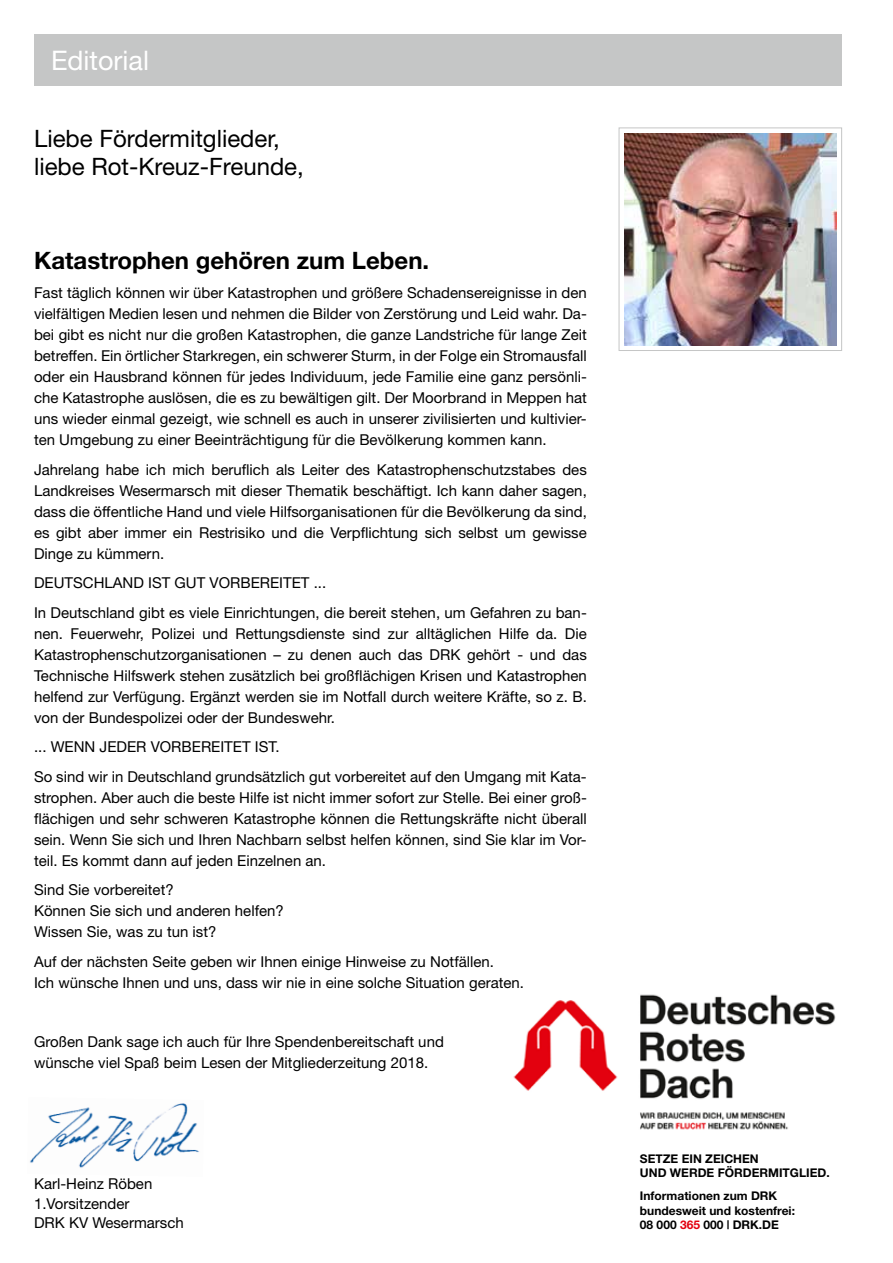
<style>
.page{position:relative;width:893px;height:1263px;background:#fff}
.page>*{position:absolute;margin:0;border:0;box-sizing:border-box;transform-origin:0 0}
.t1{font:27px "Helvetica Neue";color:#fff}
.t2{font:24px/28.8px "Helvetica Neue";color:#000}
.t3{font:700 24px "Helvetica Neue";color:#000}
.t4{font:15px/21px "Helvetica Neue";color:#000}
.t5{font:700 12px/14.4px "Helvetica Neue";color:#000}
.s1{color:#e3000f}
</style>
<div class="page">
<img style="left:30px;top:1103px;width:170px;height:65px">
<img style="left:513px;top:994px;width:323px;height:136px">
<div style="left:34px;top:34px;width:808px;height:51px;background:#c5c6c6"></div>
<div style="left:619px;top:128px;width:223px;height:223px;border:1px solid #c5c6c6"></div>
<img style="left:624px;top:133px;width:212px;height:212px">
<h1 class="t1" style="left:51px;top:44px;width:99px">Editorial</h1>
<h2 class="t2" style="left:34px;top:123px;width:271px">Liebe Fördermitglieder, liebe Rot-Kreuz-Freunde,</h2>
<h2 class="t3" style="left:34px;top:245px;width:397px">Katastrophen gehören zum Leben.</h2>
<p class="t4" style="left:34px;top:282px;width:554px;text-align:justify">Fast täglich können wir über Katastrophen und größere Schadensereignisse in den vielfältigen Medien lesen und nehmen die Bilder von Zerstörung und Leid wahr. Da&shy;bei gibt es nicht nur die großen Katastrophen, die ganze Landstriche für lange Zeit betreffen. Ein örtlicher Starkregen, ein schwerer Sturm, in der Folge ein Stromausfall oder ein Hausbrand können für jedes Individuum, jede Familie eine ganz persönli&shy;che Katastrophe auslösen, die es zu bewältigen gilt. Der Moorbrand in Meppen hat uns wieder einmal gezeigt, wie schnell es auch in unserer zivilisierten und kultivier&shy;ten Umgebung zu einer Beeinträchtigung für die Bevölkerung kommen kann.</p>
<p class="t4" style="left:34px;top:459px;width:554px;text-align:justify">Jahrelang habe ich mich beruflich als Leiter des Katastrophenschutzstabes des Landkreises Wesermarsch mit dieser Thematik beschäftigt. Ich kann daher sagen, dass die öffentliche Hand und viele Hilfsorganisationen für die Bevölkerung da sind, es gibt aber immer ein Restrisiko und die Verpflichtung sich selbst um gewisse Dinge zu kümmern.</p>
<p class="t4" style="left:34px;top:568px;width:554px;line-height:29.5px">DEUTSCHLAND IST GUT VORBEREITET ...<br>In Deutschland gibt es viele Einrichtungen, die bereit stehen, um Gefahren zu ban-</p>
<p class="t4" style="left:34px;top:623px;width:554px;text-align:justify">nen. Feuerwehr, Polizei und Rettungsdienste sind zur alltäglichen Hilfe da. Die Katastrophenschutzorganisationen – zu denen auch das DRK gehört - und das Technische Hilfswerk stehen zusätzlich bei großflächigen Krisen und Katastrophen helfend zur Verfügung. Ergänzt werden sie im Notfall durch weitere Kräfte, so z. B. von der Bundespolizei oder der Bundeswehr.</p>
<p class="t4" style="left:34px;top:732px;width:554px;line-height:29.5px">... WENN JEDER VORBEREITET IST.<br>So sind wir in Deutschland grundsätzlich gut vorbereitet auf den Umgang mit Kata-</p>
<p class="t4" style="left:34px;top:787px;width:554px;text-align:justify">strophen. Aber auch die beste Hilfe ist nicht immer sofort zur Stelle. Bei einer groß&shy;flächigen und sehr schweren Katastrophe können die Rettungskräfte nicht überall sein. Wenn Sie sich und Ihren Nachbarn selbst helfen können, sind Sie klar im Vor&shy;teil. Es kommt dann auf jeden Einzelnen an.</p>
<p class="t4" style="left:34px;top:879px;width:251px">Sind Sie vorbereitet?<br>Können Sie sich und anderen helfen?<br>Wissen Sie, was zu tun ist?</p>
<p class="t4" style="left:34px;top:951px;width:492px">Auf der nächsten Seite geben wir Ihnen einige Hinweise zu Notfällen.<br>Ich wünsche Ihnen und uns, dass wir nie in eine solche Situation geraten.</p>
<p class="t4" style="left:34px;top:1031px;width:411px">Großen Dank sage ich auch für Ihre Spendenbereitschaft und wünsche viel Spaß beim Lesen der Mitgliederzeitung 2018.</p>
<p class="t4" style="left:34px;top:1174px;width:151px;line-height:19.5px">Karl-Heinz Röben<br>1.Vorsitzender<br>DRK KV Wesermarsch</p>
<p class="t5" style="left:640px;top:1151px;width:191px">SETZE EIN ZEICHEN<br>UND WERDE FÖRDERMITGLIED.</p>
<p class="t5" style="left:640px;top:1188px;width:157px">Informationen zum DRK bundesweit und kostenfrei:<br>08 000 <span class="s1">365</span> 000 | DRK.DE</p>
</div>
